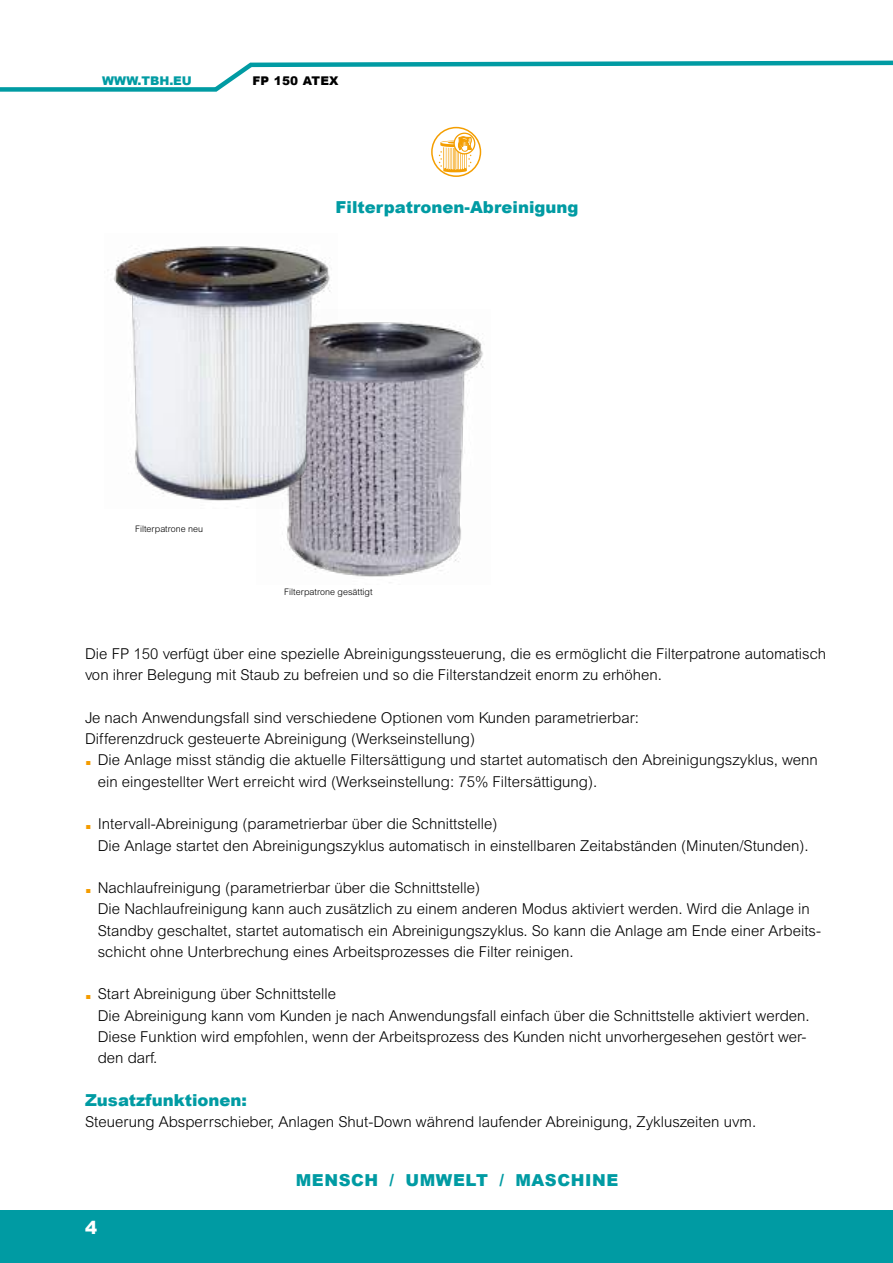
<style>
.page{position:relative;width:893px;height:1263px;background:#fff}
.page>*{position:absolute;margin:0;border:0;box-sizing:border-box;transform-origin:0 0}
.t1{font:900 18px "Arial";color:#fff}
.t2{font:900 16.5px "Arial";color:#009ba3}
.t3{font:900 16.5px "Arial";letter-spacing:.035em;color:#009ba3}
.t4{font:300 15px/21.3px "Arial";color:#000}
.t5{font:900 12px "Arial";letter-spacing:.005em;color:#009ba3}
.t6{font:900 12px "Arial";letter-spacing:.02em;color:#000}
.t7{font:300 9px "Arial";color:#000}
.s1{font-weight:900;font-size:19.5px;color:#f49c00}
</style>
<div class="page">
<div style="left:0;top:1210px;width:893px;height:53px;background:#009ba3"></div>
<svg style="left:0;top:60px;width:893px;height:32px"></svg>
<img style="left:287px;top:322px;width:197px;height:255px">
<img style="left:113px;top:246px;width:225px;height:263px">
<div style="left:431px;top:127px;width:50px;height:50px;border:2px solid #f49e01;border-radius:50%"></div>
<div style="left:453px;top:133px;width:22px;height:21px;border:1px solid #f49e01;border-radius:50%"></div>
<svg style="left:439px;top:126px;width:33px;height:46px"></svg>
<p class="t5" style="left:102px;top:72px;width:91px">WWW.TBH.EU</p>
<p class="t6" style="left:252px;top:72px;width:88px">FP 150 ATEX</p>
<p class="t2" style="left:336px;top:195px;width:244px">Filterpatronen-Abreinigung</p>
<p class="t7" style="left:135px;top:523px;width:70px">Filterpatrone neu</p>
<p class="t7" style="left:284px;top:587px;width:90px">Filterpatrone gesättigt</p>
<p class="t4" style="left:85px;top:643px;width:743px">Die FP 150 verfügt über eine spezielle Abreinigungssteuerung, die es ermöglicht die Filterpatrone automatisch von ihrer Belegung mit Staub zu befreien und so die Filterstandzeit enorm zu erhöhen.</p>
<p class="t4" style="left:85px;top:707px;width:556px">Je nach Anwendungsfall sind verschiedene Optionen vom Kunden parametrierbar:</p>
<p class="t4" style="left:85px;top:728px;width:392px">Differenzdruck gesteuerte Abreinigung (Werkseinstellung)</p>
<p class="t4" style="left:85px;top:749px;width:734px"><span class="s1">.</span> Die Anlage misst ständig die aktuelle Filtersättigung und startet automatisch den Abreinigungszyklus, wenn</p>
<p class="t4" style="left:98px;top:771px;width:501px">ein eingestellter Wert erreicht wird (Werkseinstellung: 75% Filtersättigung).</p>
<p class="t4" style="left:98px;top:813px;width:712px;text-indent:-13px"><span class="s1">.</span> Intervall-Abreinigung (parametrierbar über die Schnittstelle)<br>Die Anlage startet den Abreinigungszyklus automatisch in einstellbaren Zeitabständen (Minuten/Stunden).</p>
<p class="t4" style="left:98px;top:877px;width:724px;text-indent:-13px"><span class="s1">.</span> Nachlaufreinigung (parametrierbar über die Schnittstelle)<br>Die Nachlaufreinigung kann auch zusätzlich zu einem anderen Modus aktiviert werden. Wird die Anlage in Standby geschaltet, startet automatisch ein Abreinigungszyklus. So kann die Anlage am Ende einer Arbeits&shy;schicht ohne Unterbrechung eines Arbeitsprozesses die Filter reinigen.</p>
<p class="t4" style="left:98px;top:983px;width:713px;text-indent:-13px"><span class="s1">.</span> Start Abreinigung über Schnittstelle<br>Die Abreinigung kann vom Kunden je nach Anwendungsfall einfach über die Schnittstelle aktiviert werden.<br>Diese Funktion wird empfohlen, wenn der Arbeitsprozess des Kunden nicht unvorhergesehen gestört wer&shy;den darf.</p>
<p class="t2" style="left:85px;top:1088px;width:163px">Zusatzfunktionen:</p>
<p class="t4" style="left:85px;top:1111px;width:673px">Steuerung Absperrschieber, Anlagen Shut-Down während laufender Abreinigung, Zykluszeiten uvm.</p>
<p class="t1" style="left:85px;top:1214px;width:14px">4</p>
<p class="t3" style="left:296px;top:1167px;width:324px">MENSCH / UMWELT / MASCHINE</p>
</div>
